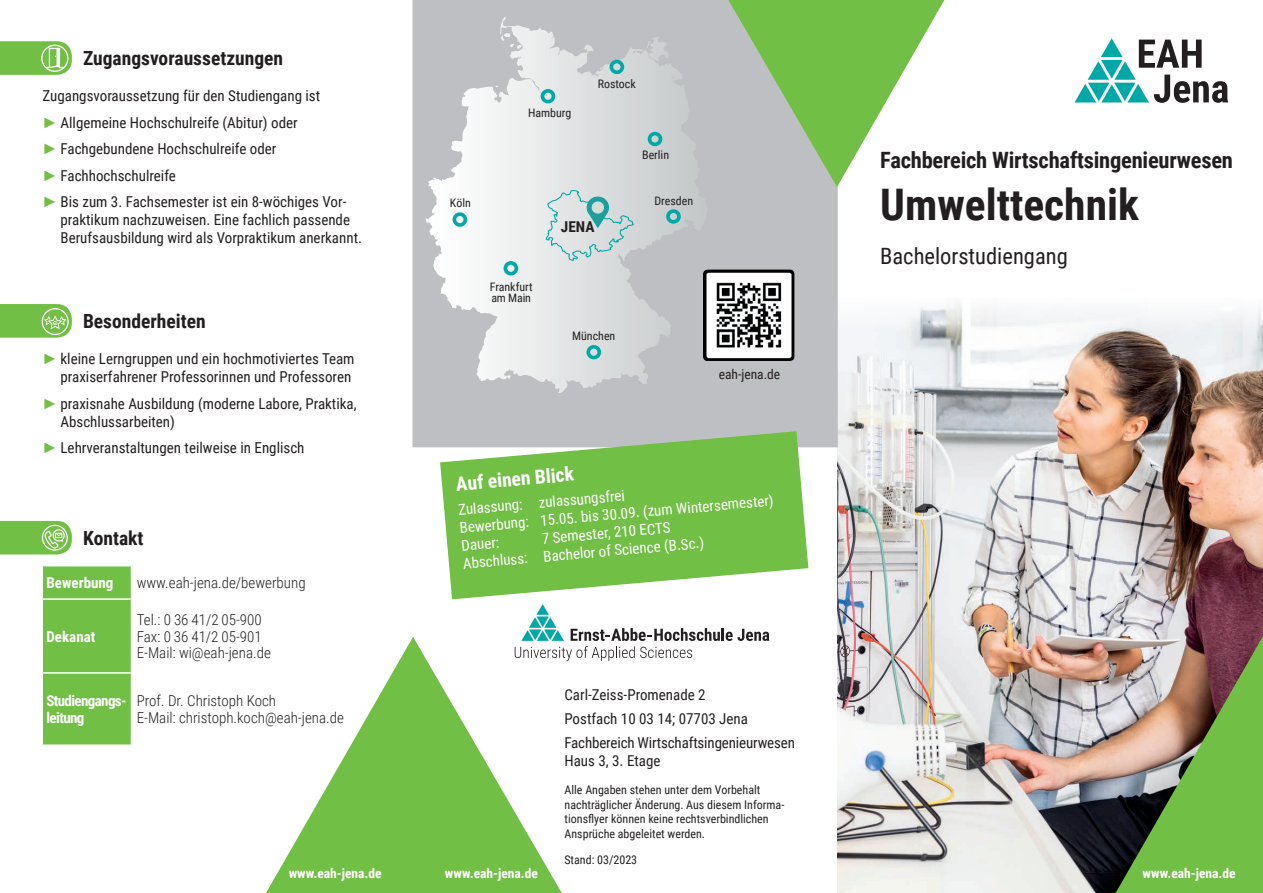
<style>
.page{position:relative;width:1263px;height:893px;background:#fff}
.page>*{position:absolute;margin:0;border:0;box-sizing:border-box;transform-origin:0 0}
.t1{font:700 43.5px "Roboto Condensed";color:#231f20}
.t2{font:700 22.5px "Roboto Condensed";letter-spacing:-.01em;color:#231f20}
.t3{font:22.5px "Roboto Condensed";color:#231f20}
.t4{font:700 19.5px "Roboto Condensed";color:#231f20}
.t5{font:700 19.5px "Roboto Condensed";color:#fff}
.t6{font:15px/26.5px "Roboto Condensed";color:#231f20}
.t7{font:300 15px/16.5px "Roboto Condensed";color:#231f20}
.t8{font:15px/18px "Roboto Condensed";color:#fff}
.t9{font:700 15px/16.5px "Roboto Condensed";letter-spacing:-.04em;color:#fff}
.t10{font:700 15px "Roboto Condensed";color:#fff}
.t11{font:700 15px "Roboto Condensed";color:#231f20}
.t12{font:700 13.5px "Roboto Condensed";color:#fff}
.t13{font:13.5px "Roboto Condensed";color:#231f20}
.t14{font:12px/14.4px "Roboto Condensed";color:#231f20}
.t15{font:11.7px/11.2px "Roboto Condensed";color:#231f20}
.s1{font-family:"Arial";color:#71bf44}
</style>
<div class="page">
<img style="left:838px;top:361px;width:425px;height:532px">
<svg style="left:838px;top:303px;width:425px;height:58px;fill:#f2f4f6"></svg>
<img style="left:1115px;top:637px;width:148px;height:256px">
<svg style="left:266px;top:637px;width:296px;height:256px;fill:#71bf44"></svg>
<svg style="left:412px;top:0;width:426px;height:447px;background:#cdced0"></svg>
<svg style="left:500px;top:19px;width:39px;height:77px;background:#d8d9db"></svg>
<div style="left:648px;top:132px;width:14px;height:14px;border:4px solid #00a9a5;border-radius:50%"></div>
<div style="left:609px;top:60px;width:15px;height:14px;border:4px solid #00a9a5;border-radius:50%"></div>
<div style="left:666px;top:209px;width:15px;height:15px;border:4px solid #00a9a5;border-radius:50%"></div>
<div style="left:541px;top:89px;width:14px;height:14px;border:4px solid #00a9a5;border-radius:50%"></div>
<div style="left:586px;top:345px;width:15px;height:14px;border:4px solid #00a9a5;border-radius:50%"></div>
<div style="left:453px;top:212px;width:14px;height:15px;border:4px solid #00a9a5;border-radius:50%"></div>
<div style="left:504px;top:261px;width:14px;height:14px;border:4px solid #00a9a5;border-radius:50%"></div>
<svg style="left:545px;top:189px;width:89px;height:72px;background:#c5d8d8"></svg>
<svg style="left:728px;top:0;width:216px;height:187px"></svg>
<svg style="left:439px;top:430px;width:370px;height:170px;background:#8ac768"></svg>
<svg style="left:1074px;top:38px;width:154px;height:65px"></svg>
<div style="left:43px;top:566px;width:88px;height:178px;background:#71bf44"></div>
<hr style="left:41px;top:598px;width:90px;height:2px;background:#fff">
<hr style="left:41px;top:672px;width:90px;height:2px;background:#fff">
<svg style="left:515px;top:604px;width:254px;height:57px"></svg>
<svg style="left:0;top:521px;width:72px;height:33px;background:#83c75c"></svg>
<svg style="left:0;top:41px;width:72px;height:34px;background:#85c85e"></svg>
<svg style="left:0;top:304px;width:72px;height:34px;background:#83c75b"></svg>
<img style="left:703px;top:270px;width:91px;height:91px">
<h3 class="t4" style="left:83px;top:45px;width:202px">Zugangsvoraussetzungen</h3>
<p class="t6" style="left:43px;top:82px;width:305px">Zugangsvoraussetzung für den Studiengang ist<br><span class="s1">►</span> Allgemeine Hochschulreife (Abitur) oder<br><span class="s1">►</span> Fachgebundene Hochschulreife oder<br><span class="s1">►</span> Fachhochschulreife<br><span class="s1">►</span> Bis zum 3. Fachsemester ist ein 8-wöchiges Vor-</p>
<p class="t6" style="left:61px;top:210px;width:303px;line-height:18px">praktikum nachzuweisen. Eine fachlich passende<br>Berufsausbildung wird als Vorpraktikum anerkannt.</p>
<h3 class="t4" style="left:83px;top:307px;width:124px">Besonderheiten</h3>
<p class="t6" style="left:43px;top:349px;width:314px;line-height:18px;text-align:right"><span class="s1">►</span> kleine Lerngruppen und ein hochmotiviertes Team praxiserfahrener Professorinnen und Professoren</p>
<p class="t6" style="left:61px;top:394px;width:298px;line-height:18px;text-indent:-18px"><span class="s1">►</span> praxisnahe Ausbildung (moderne Labore, Praktika,<br>Abschlussarbeiten)</p>
<p class="t6" style="left:43px;top:434px;width:264px"><span class="s1">►</span> Lehrveranstaltungen teilweise in Englisch</p>
<h3 class="t4" style="left:83px;top:524px;width:62px">Kontakt</h3>
<p class="t10" style="left:46px;top:572px;width:68px">Bewerbung</p>
<p class="t7" style="left:137px;top:574px;width:170px">www.eah-jena.de/bewerbung</p>
<p class="t10" style="left:46px;top:626px;width:50px">Dekanat</p>
<p class="t7" style="left:137px;top:611px;width:136px">Tel.: 0 36 41/2 05-900<br>Fax: 0 36 41/2 05-901<br>E-Mail: wi@eah-jena.de</p>
<p class="t15" style="left:450px;top:197px;width:22px">Köln</p>
<p class="t15" style="left:528px;top:107px;width:45px">Hamburg</p>
<p class="t15" style="left:598px;top:78px;width:40px">Rostock</p>
<p class="t15" style="left:642px;top:149px;width:29px">Berlin</p>
<p class="t15" style="left:654px;top:195px;width:40px">Dresden</p>
<p class="t15" style="left:490px;top:280px;width:44px">Frankfurt am Main</p>
<p class="t11" style="left:561px;top:216px;width:35px">JENA</p>
<p class="t15" style="left:572px;top:330px;width:45px">München</p>
<p class="t13" style="left:719px;top:365px;width:63px">eah-jena.de</p>
<h3 class="t5" style="left:455px;top:470px;width:120px;rotate:-5deg">Auf einen Blick</h3>
<p class="t8" style="left:457px;top:500px;width:316px;rotate:-5deg">Zulassung: zulassungsfrei<br>Bewerbung: 15.05. bis 30.09. (zum Wintersemester)<br>Dauer:</p>
<p class="t8" style="left:460px;top:536px;width:244px;text-indent:81px;rotate:-5deg">7 Semester, 210 ECTS<br>Abschluss: Bachelor of Science (B.Sc.)</p>
<p class="t9" style="left:46px;top:692px;width:82px">Studiengangs&shy;leitung</p>
<p class="t7" style="left:137px;top:692px;width:209px">Prof. Dr. Christoph Koch<br>E-Mail: christoph.koch@eah-jena.de</p>
<p class="t6" style="left:564px;top:682px;width:232px;line-height:24px">Carl-Zeiss-Promenade 2<br>Postfach 10 03 14; 07703 Jena<br>Fachbereich Wirtschaftsingenieurwesen</p>
<p class="t6" style="left:564px;top:747px;width:98px">Haus 3, 3. Etage</p>
<p class="t14" style="left:564px;top:782px;width:221px">Alle Angaben stehen unter dem Vorbehalt nachträglicher Änderung. Aus diesem Informa&shy;tionsflyer können keine rechtsverbindlichen Ansprüche abgeleitet werden.</p>
<p class="t14" style="left:564px;top:852px;width:74px">Stand: 03/2023</p>
<h2 class="t2" style="left:880px;top:144px;width:354px">Fachbereich Wirtschaftsingenieurwesen</h2>
<h1 class="t1" style="left:880px;top:174px;width:260px">Umwelttechnik</h1>
<h2 class="t3" style="left:880px;top:240px;width:189px">Bachelorstudiengang</h2>
<p class="t12" style="left:289px;top:864px;width:94px">www.eah-jena.de</p>
<p class="t12" style="left:445px;top:864px;width:94px">www.eah-jena.de</p>
<p class="t12" style="left:1143px;top:864px;width:94px">www.eah-jena.de</p>
</div>
